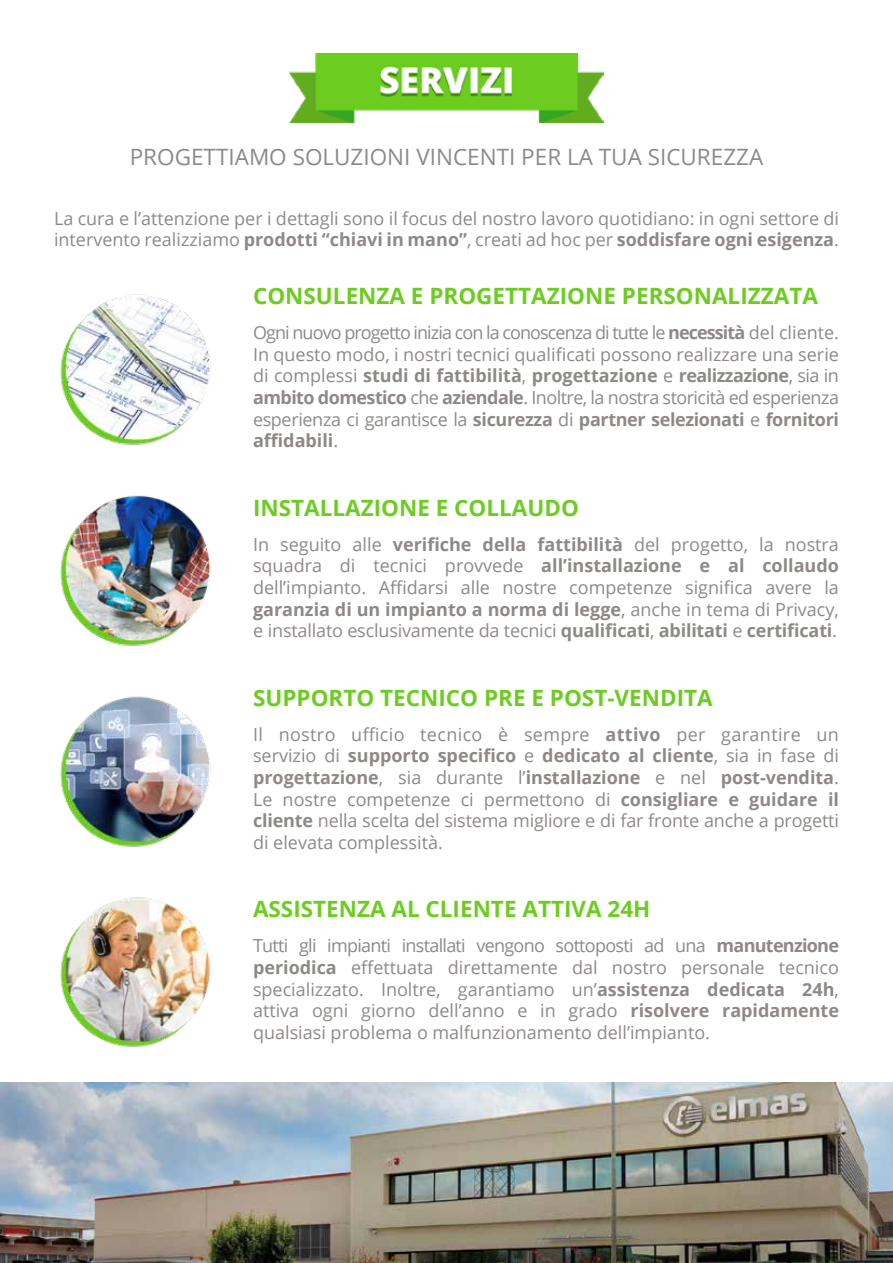
<style>
.page{position:relative;width:893px;height:1263px;background:#fff}
.page>*{position:absolute;margin:0;border:0;box-sizing:border-box;transform-origin:0 0}
.t1{font:700 22.5px "Open Sans";color:#6dcc21}
.t2{font:22.5px "Open Sans";color:#8e8987}
.t3{font:18px/21.6px "Open Sans";color:#8e8987;text-align:justify}
.s1{font-weight:700}
</style>
<div class="page">
<img style="left:289px;top:54px;width:315px;height:69px">
<img style="left:60px;top:897px;width:151px;height:150px">
<img style="left:60px;top:495px;width:151px;height:151px">
<img style="left:60px;top:294px;width:151px;height:151px">
<img style="left:60px;top:696px;width:151px;height:151px">
<img style="left:0;top:1082px;width:893px;height:181px">
<p class="t2" style="left:130px;top:141px;width:635px">PROGETTIAMO SOLUZIONI VINCENTI PER LA TUA SICUREZZA</p>
<p class="t3" style="left:54px;top:207px;width:786px">La cura e l’attenzione per i dettagli sono il focus del nostro lavoro quotidiano: in ogni settore di intervento realizziamo <span class="s1">prodotti “chiavi in mano”</span>, creati ad hoc per <span class="s1">soddisfare ogni esigenza</span>.</p>
<p class="t1" style="left:253px;top:280px;width:566px">CONSULENZA E PROGETTAZIONE PERSONALIZZATA</p>
<p class="t3" style="left:253px;top:321px;width:588px">Ogni nuovo progetto inizia con la conoscenza di tutte le <span class="s1">necessità</span> del cliente.<br>In questo modo, i nostri tecnici qualificati possono realizzare una serie di complessi <span class="s1">studi di fattibilità</span>, <span class="s1">progettazione</span> e <span class="s1">realizzazione</span>, sia in <span class="s1">ambito domestico</span> che <span class="s1">aziendale</span>. Inoltre, la nostra storicità ed esperienza esperienza ci garantisce la <span class="s1">sicurezza</span> di <span class="s1">partner selezionati</span> e <span class="s1">fornitori affidabili</span>.</p>
<p class="t1" style="left:253px;top:492px;width:327px">INSTALLAZIONE E COLLAUDO</p>
<p class="t3" style="left:253px;top:533px;width:587px">In seguito alle <span class="s1">verifiche della fattibilità</span> del progetto, la nostra squadra di tecnici provvede <span class="s1">all’installazione e al collaudo </span>dell’impianto. Affidarsi alle nostre competenze significa avere la <span class="s1">garanzia di un impianto a norma di legge</span>, anche in tema di Privacy, e installato esclusivamente da tecnici <span class="s1">qualificati</span>, <span class="s1">abilitati</span> e <span class="s1">certificati</span>.</p>
<p class="t1" style="left:253px;top:682px;width:461px">SUPPORTO TECNICO PRE E POST-VENDITA</p>
<p class="t3" style="left:253px;top:723px;width:587px">Il nostro ufficio tecnico è sempre <span class="s1">attivo</span> per garantire un servizio di <span class="s1">supporto specifico</span> e <span class="s1">dedicato al cliente</span>, sia in fase di <span class="s1">progettazione</span>, sia durante l’<span class="s1">installazione</span> e nel <span class="s1">post-vendita</span>.<br>Le nostre competenze ci permettono di <span class="s1">consigliare e guidare il cliente</span> nella scelta del sistema migliore e di far fronte anche a progetti di elevata complessità.</p>
<p class="t1" style="left:253px;top:893px;width:399px">ASSISTENZA AL CLIENTE ATTIVA 24H</p>
<p class="t3" style="left:253px;top:935px;width:587px">Tutti gli impianti installati vengono sottoposti ad una <span class="s1">manutenzione periodica</span> effettuata direttamente dal nostro personale tecnico specializzato. Inoltre, garantiamo un’<span class="s1">assistenza dedicata 24h</span>, attiva ogni giorno dell’anno e in grado <span class="s1">risolvere rapidamente </span>qualsiasi problema o malfunzionamento dell’impianto.</p>
</div>
